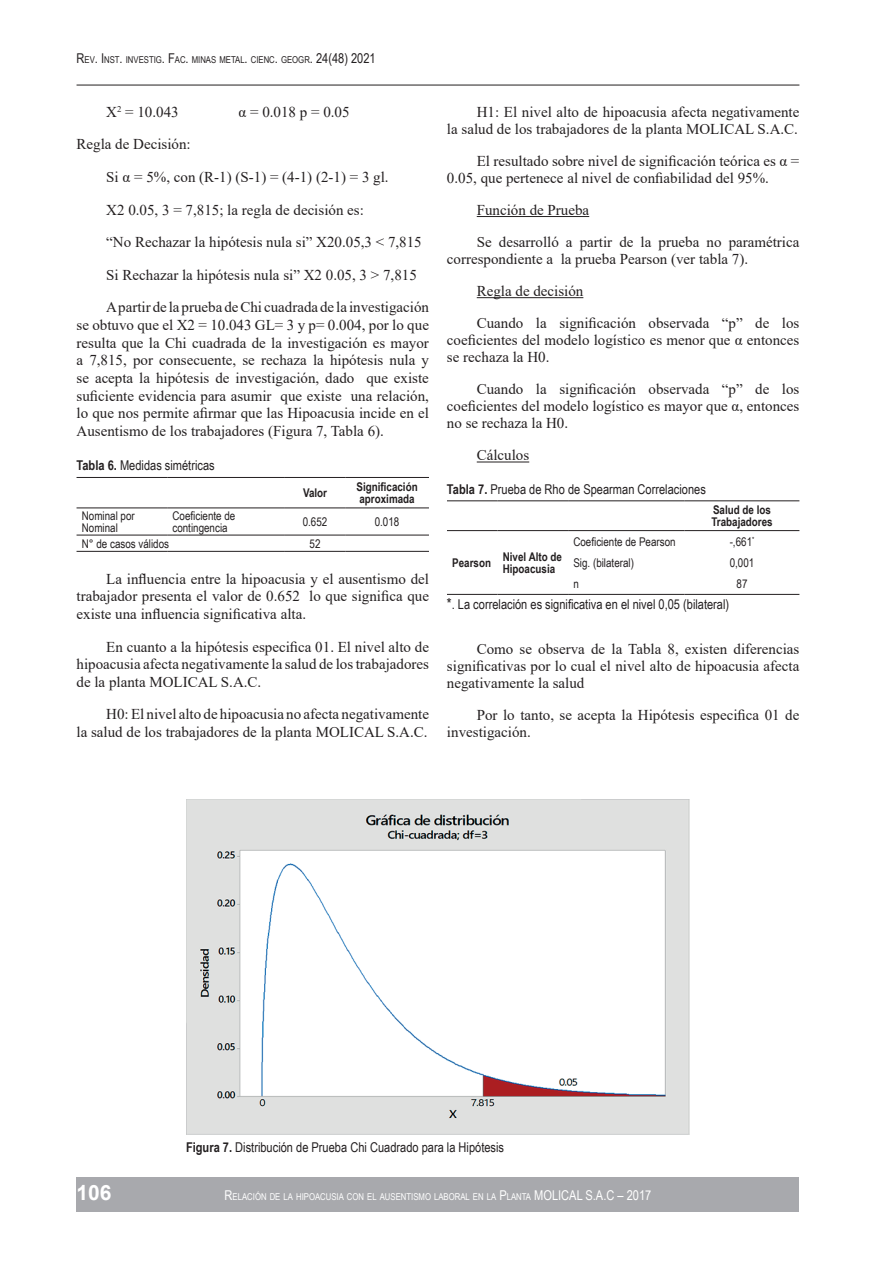
<style>
.page{position:relative;width:893px;height:1263px;background:#fff}
.page>*{position:absolute;margin:0;border:0;box-sizing:border-box;transform-origin:0 0}
.t1{font:700 21px "Arial";color:#fff}
.t2{font:15px/17.7px "Times New Roman";color:#231f20}
.t3{font:13.5px "Arial Narrow";color:#231f20}
.t4{font:13.5px "Arial Narrow";color:#fff}
.t5{font:12px/12px "Arial Narrow";color:#231f20}
.t6{font:700 12px/12px "Arial Narrow";color:#231f20}
.t7{font:9.45px "Arial Narrow";color:#fff}
.t8{font:9.45px "Arial Narrow";color:#231f20}
.s1{font-size:13.5px}
.s2{font-weight:700}
.s3{font-size:15px}
</style>
<div class="page">
<div style="left:77px;top:1178px;width:722px;height:34px;background:#a8a9ad"></div>
<hr style="left:77px;top:85px;width:722px;height:1px;background:#231f20">
<hr style="left:77px;top:477px;width:90px;height:1px;background:#231f20">
<hr style="left:167px;top:477px;width:118px;height:1px;background:#231f20">
<hr style="left:285px;top:477px;width:60px;height:1px;background:#231f20">
<hr style="left:345px;top:477px;width:84px;height:1px;background:#231f20">
<hr style="left:77px;top:507px;width:90px;height:1px;background:#231f20">
<hr style="left:167px;top:507px;width:118px;height:1px;background:#231f20">
<hr style="left:285px;top:507px;width:60px;height:1px;background:#231f20">
<hr style="left:345px;top:507px;width:84px;height:1px;background:#231f20">
<hr style="left:77px;top:535px;width:90px;height:1px;background:#231f20">
<hr style="left:167px;top:535px;width:118px;height:1px;background:#231f20">
<hr style="left:285px;top:535px;width:60px;height:1px;background:#231f20">
<hr style="left:345px;top:535px;width:84px;height:1px;background:#231f20">
<hr style="left:77px;top:551px;width:90px;height:1px;background:#231f20">
<hr style="left:167px;top:551px;width:118px;height:1px;background:#231f20">
<hr style="left:285px;top:551px;width:60px;height:1px;background:#231f20">
<hr style="left:345px;top:551px;width:84px;height:1px;background:#231f20">
<hr style="left:477px;top:216px;width:112px;height:1px;background:#231f20">
<hr style="left:477px;top:297px;width:106px;height:1px;background:#231f20">
<hr style="left:477px;top:462px;width:52px;height:1px;background:#231f20">
<svg style="left:447px;top:501px;width:352px;height:93px"></svg>
<hr style="left:447px;top:500px;width:50px;height:1px;background:#231f20">
<hr style="left:497px;top:500px;width:71px;height:1px;background:#231f20">
<hr style="left:568px;top:500px;width:117px;height:1px;background:#231f20">
<hr style="left:685px;top:500px;width:114px;height:1px;background:#231f20">
<hr style="left:447px;top:530px;width:50px;height:1px;background:#231f20">
<hr style="left:497px;top:530px;width:71px;height:1px;background:#231f20">
<hr style="left:568px;top:530px;width:117px;height:1px;background:#231f20">
<hr style="left:685px;top:530px;width:114px;height:1px;background:#231f20">
<hr style="left:447px;top:594px;width:50px;height:1px;background:#231f20">
<hr style="left:497px;top:594px;width:71px;height:1px;background:#231f20">
<hr style="left:568px;top:594px;width:117px;height:1px;background:#231f20">
<hr style="left:685px;top:594px;width:114px;height:1px;background:#231f20">
<img style="left:187px;top:799px;width:502px;height:335px">
<p class="t8" style="left:77px;top:53px;width:301px"><span class="s1">R</span>EV<span class="s1">. I</span> NST<span class="s1">.</span> INVESTIG<span class="s1">. F</span>AC<span class="s1">.</span> MINAS METAL<span class="s1">.</span> CIENC<span class="s1">.</span> GEOGR<span class="s1">. 24(48) 2021</span></p>
<p class="t2" style="left:106px;top:102px;width:74px">X<sup>2</sup> = 10.043</p>
<p class="t2" style="left:239px;top:102px;width:113px">α = 0.018 p = 0.05</p>
<p class="t2" style="left:106px;top:127px;width:324px;line-height:32.7px;text-indent:-30px">Regla de Decisión:<br>Si α = 5%, con (R-1) (S-1) = (4-1) (2-1) = 3 gl.<br>X2 0.05, 3 = 7,815; la regla de decisión es:<br>“No Rechazar la hipótesis nula si” X20.05,3 &lt; 7,815<br>Si Rechazar la hipótesis nula si” X2 0.05, 3 &gt; 7,815<br>A partir de la prueba de Chi cuadrada de la investigación</p>
<p class="t2" style="left:77px;top:316px;width:354px;text-align:justify">se obtuvo que el X2 = 10.043 GL= 3 y p= 0.004, por lo que resulta que la Chi cuadrada de la investigación es mayor a 7,815, por consecuente, se rechaza la hipótesis nula y se acepta la hipótesis de investigación, dado que existe suficiente evidencia para asumir que existe una relación, lo que nos permite afirmar que las Hipoacusia incide en el Ausentismo de los trabajadores (Figura 7, Tabla 6).</p>
<p class="t3" style="left:77px;top:455px;width:140px"><span class="s2">Tabla 6.</span> Medidas simétricas</p>
<p class="t6" style="left:303px;top:486px;width:26px">Valor</p>
<p class="t6" style="left:356px;top:480px;width:63px">Significación aproximada</p>
<p class="t5" style="left:82px;top:509px;width:55px">Nominal por<br>Nominal</p>
<p class="t5" style="left:172px;top:509px;width:64px">Coeficiente de contingencia</p>
<p class="t5" style="left:303px;top:515px;width:26px">0.652</p>
<p class="t5" style="left:375px;top:515px;width:26px">0.018</p>
<p class="t5" style="left:82px;top:537px;width:89px">N° de casos válidos</p>
<p class="t5" style="left:310px;top:537px;width:12px">52</p>
<p class="t2" style="left:77px;top:569px;width:354px;text-align:justify;text-indent:30px">La influencia entre la hipoacusia y el ausentismo del trabajador presenta el valor de 0.652 lo que significa que existe una influencia significativa alta.</p>
<p class="t2" style="left:77px;top:637px;width:354px;text-align:justify;text-indent:30px">En cuanto a la hipótesis especifica 01. El nivel alto de hipoacusia afecta negativamente la salud de los trabajadores de la planta MOLICAL S.A.C.</p>
<p class="t2" style="left:77px;top:705px;width:354px;text-align:right">H0: El nivel alto de hipoacusia no afecta negativamente<br>la salud de los trabajadores de la planta MOLICAL S.A.C.</p>
<p class="t2" style="left:447px;top:103px;width:354px;line-height:17.1px;text-align:right">H1: El nivel alto de hipoacusia afecta negativamente<br>la salud de los trabajadores de la planta MOLICAL S.A.C.</p>
<p class="t2" style="left:447px;top:152px;width:354px;line-height:17.1px;text-indent:30px">El resultado sobre nivel de significación teórica es α =<br>0.05, que pertenece al nivel de confiabilidad del 95%.</p>
<p class="t2" style="left:477px;top:193px;width:324px;line-height:32.1px">Función de Prueba<br>Se desarrolló a partir de la prueba no paramétrica</p>
<p class="t2" style="left:477px;top:242px;width:324px;line-height:32.1px;text-indent:-30px">correspondiente a la prueba Pearson (ver tabla 7).<br>Regla de decisión<br>Cuando la significación observada “p” de los</p>
<p class="t2" style="left:447px;top:331px;width:354px;line-height:17.1px">coeficientes del modelo logístico es menor que α entonces se rechaza la H0.</p>
<p class="t2" style="left:447px;top:380px;width:354px;line-height:17.1px;text-align:justify;text-indent:30px">Cuando la significación observada “p” de los coeficientes del modelo logístico es mayor que α, entonces no se rechaza la H0.</p>
<p class="t2" style="left:477px;top:446px;width:54px">Cálculos</p>
<p class="t3" style="left:447px;top:479px;width:260px"><span class="s2">Tabla 7.</span> Prueba de Rho de Spearman Correlaciones</p>
<p class="t6" style="left:711px;top:503px;width:63px">Salud de los<br>Trabajadores</p>
<p class="t6" style="left:452px;top:556px;width:40px">Pearson</p>
<p class="t6" style="left:503px;top:550px;width:61px">Nivel Alto de<br>Hipoacusia</p>
<p class="t5" style="left:573px;top:535px;width:104px">Coeficiente de Pearson</p>
<p class="t5" style="left:730px;top:535px;width:26px">-,661<sup>*</sup></p>
<p class="t5" style="left:573px;top:556px;width:62px">Sig. (bilateral)</p>
<p class="t5" style="left:730px;top:556px;width:26px">0,001</p>
<p class="t5" style="left:573px;top:577px;width:7px">n</p>
<p class="t5" style="left:737px;top:577px;width:12px">87</p>
<p class="t3" style="left:447px;top:594px;width:284px"><span class="s3">*</span>. La correlación es significativa en el nivel 0,05 (bilateral)</p>
<p class="t2" style="left:447px;top:640px;width:354px;line-height:17.1px;text-align:justify;text-indent:30px">Como se observa de la Tabla 8, existen diferencias significativas por lo cual el nivel alto de hipoacusia afecta negativamente la salud</p>
<p class="t2" style="left:447px;top:706px;width:354px;line-height:17.1px;text-indent:30px">Por lo tanto, se acepta la Hipótesis especifica 01 de investigación.</p>
<h1 class="t1" style="left:77px;top:1178px;width:37px">106</h1>
<p class="t3" style="left:186px;top:1137px;width:320px"><span class="s2">Figura 7.</span> Distribución de Prueba Chi Cuadrado para la Hipótesis</p>
<p class="t7" style="left:225px;top:1189px;width:318px"><span class="s1">R</span>ELACIÓN DE LA HIPOACUSIA CON EL AUSENTISMO LABORAL EN LA <span class="s1">P</span>LANTA <span class="s1">MOLICAL</span></p>
<p class="t4" style="left:585px;top:1185px;width:67px">S.A.C – 2017</p>
</div>
